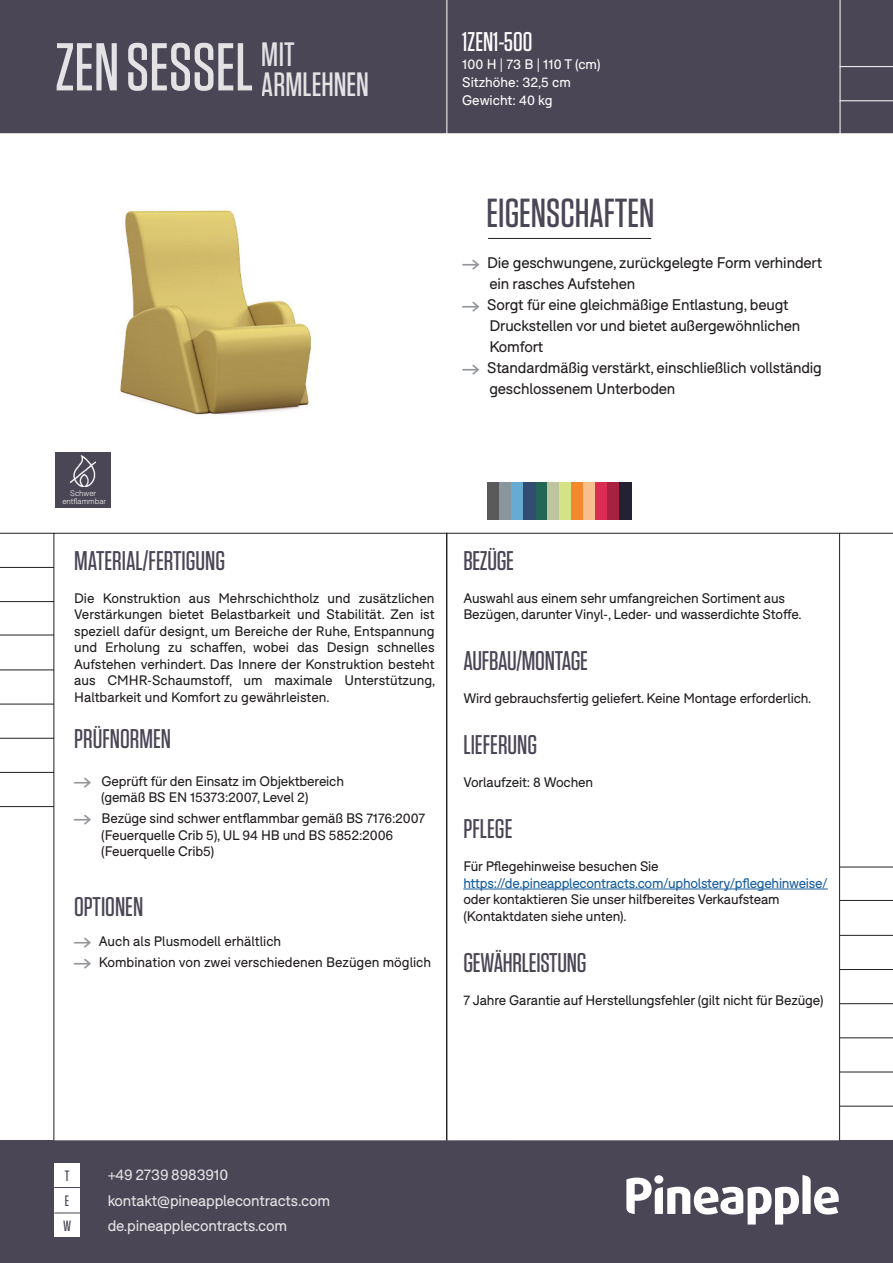
<style>
.page{position:relative;width:893px;height:1263px;background:#fff}
.page>*{position:absolute;margin:0;border:0;box-sizing:border-box;transform-origin:0 0}
.t1{font:500 67.5px "Tungsten";color:#fff}
.t2{font:500 40.5px "Tungsten";color:#4b4656}
.t3{font:500 33.75px "Tungsten";color:#fff}
.t4{font:500 27px "Tungsten";color:#4b4656}
.t5{font:500 27px "Tungsten";color:#fff}
.t6{font:15px/21px "F37 Bolton";letter-spacing:-.01em;color:#231f20}
.t7{font:15px "F37 Bolton";letter-spacing:-.01em;color:#fff}
.t8{font:500 15px "Tungsten";color:#4b4656}
.t9{font:13.5px/16.5px "F37 Bolton";letter-spacing:-.01em;color:#231f20}
.t10{font:13.5px "F37 Bolton";letter-spacing:-.02em;color:#175d9e}
.t11{font:13.5px "F37 Bolton";color:#fff}
.t12{font:300 7.8px "F37 Bolton";color:#fff}
.s1{font-family:"Pinearrow";color:#939598}
.s2{font-family:"Pinearrow";font-size:15px;color:#939598}
</style>
<div class="page">
<div style="left:1px;top:1px;width:891px;height:131px;background:#4b4656"></div>
<div style="left:0;top:0;width:893px;height:133px;border:2px solid #4b4656"></div>
<div style="left:1px;top:1141px;width:891px;height:121px;background:#4b4656"></div>
<div style="left:0;top:1140px;width:893px;height:123px;border:2px solid #4b4656"></div>
<hr style="left:840px;top:867px;width:53px;height:1px;background:#231f20">
<hr style="left:840px;top:1003px;width:53px;height:1px;background:#231f20">
<hr style="left:840px;top:935px;width:53px;height:1px;background:#231f20">
<hr style="left:840px;top:1072px;width:53px;height:1px;background:#231f20">
<hr style="left:840px;top:1037px;width:53px;height:1px;background:#231f20">
<hr style="left:840px;top:969px;width:53px;height:1px;background:#231f20">
<hr style="left:840px;top:1106px;width:53px;height:1px;background:#231f20">
<hr style="left:463px;top:889px;width:365px;height:1px;background:#175d9e">
<hr style="left:840px;top:900px;width:53px;height:1px;background:#231f20">
<svg style="left:626px;top:1175px;width:213px;height:49px"></svg>
<div style="left:654px;top:1175px;width:9px;height:9px;background:#fff;border-radius:50%"></div>
<div style="left:54px;top:1162px;width:26px;height:25px;background:#fff"></div>
<div style="left:54px;top:1187px;width:26px;height:25px;background:#fff"></div>
<svg style="left:54px;top:1187px;width:26px;height:1px"></svg>
<hr style="left:840px;top:533px;width:53px;height:1px;background:#231f20">
<hr style="left:488px;top:238px;width:163px;height:1px;background:#231f20">
<hr style="left:840px;top:0;width:1px;height:135px;background:#fff">
<hr style="left:840px;top:66px;width:53px;height:1px;background:#fff">
<hr style="left:840px;top:100px;width:53px;height:1px;background:#fff">
<hr style="left:446px;top:0;width:1px;height:134px;background:#fff">
<hr style="left:0;top:601px;width:54px;height:1px;background:#231f20">
<hr style="left:0;top:738px;width:54px;height:1px;background:#231f20">
<hr style="left:0;top:669px;width:54px;height:1px;background:#231f20">
<hr style="left:0;top:533px;width:54px;height:1px;background:#231f20">
<hr style="left:0;top:806px;width:54px;height:1px;background:#231f20">
<hr style="left:0;top:772px;width:54px;height:1px;background:#231f20">
<hr style="left:0;top:704px;width:54px;height:1px;background:#231f20">
<hr style="left:0;top:567px;width:54px;height:1px;background:#231f20">
<hr style="left:0;top:635px;width:54px;height:1px;background:#231f20">
<div style="left:54px;top:1212px;width:26px;height:25px;background:#fff"></div>
<svg style="left:54px;top:1212px;width:26px;height:1px"></svg>
<div style="left:55px;top:452px;width:56px;height:55px;background:#4b4656"></div>
<img style="left:71px;top:456px;width:24px;height:31px">
<div style="left:487px;top:483px;width:12px;height:37px;background:#5a5a5b"></div>
<div style="left:535px;top:483px;width:12px;height:37px;background:#246655"></div>
<div style="left:547px;top:483px;width:12px;height:37px;background:#bdc49e"></div>
<div style="left:499px;top:483px;width:12px;height:37px;background:#89969d"></div>
<div style="left:511px;top:483px;width:12px;height:37px;background:#65abd2"></div>
<div style="left:523px;top:483px;width:12px;height:37px;background:#334c71"></div>
<div style="left:559px;top:483px;width:13px;height:37px;background:#d5e387"></div>
<div style="left:572px;top:483px;width:12px;height:37px;background:#f2892c"></div>
<div style="left:584px;top:483px;width:12px;height:37px;background:#f6bf8d"></div>
<div style="left:596px;top:483px;width:12px;height:37px;background:#db2c53"></div>
<div style="left:608px;top:483px;width:12px;height:37px;background:#a82141"></div>
<div style="left:620px;top:483px;width:12px;height:37px;background:#232233"></div>
<img style="left:120px;top:210px;width:192px;height:205px">
<h1 class="t1" style="left:55px;top:32px;width:241px">ZEN SESSEL <sup>MIT</sup></h1>
<h3 class="t3" style="left:262px;top:67px;width:109px">ARMLEHNEN</h3>
<p class="t5" style="left:462px;top:27px;width:72px">1ZEN1-500</p>
<p class="t11" style="left:462px;top:56px;width:140px">100 H | 73 B | 110 T (cm)</p>
<p class="t11" style="left:462px;top:74px;width:110px">Sitzhöhe: 32,5 cm</p>
<p class="t11" style="left:462px;top:92px;width:92px">Gewicht: 40 kg</p>
<p class="t2" style="left:487px;top:192px;width:169px">EIGENSCHAFTEN</p>
<p class="t6" style="left:489px;top:252px;width:334px;text-indent:-27px"><span class="s1">A</span> Die geschwungene, zurückgelegte Form verhindert ein rasches Aufstehen</p>
<p class="t6" style="left:489px;top:294px;width:312px;text-indent:-27px"><span class="s1">A</span> Sorgt für eine gleichmäßige Entlastung, beugt<br>Druckstellen vor und bietet außergewöhnlichen<br>Komfort</p>
<p class="t6" style="left:489px;top:357px;width:334px;text-indent:-27px"><span class="s1">A</span> Standardmäßig verstärkt, einschließlich vollständig geschlossenem Unterboden</p>
<p class="t12" style="left:70px;top:489px;width:27px">Schwer</p>
<p class="t12" style="left:62px;top:496px;width:45px">entflammbar</p>
<p class="t4" style="left:74px;top:546px;width:152px">MATERIAL/FERTIGUNG</p>
<p class="t9" style="left:74px;top:590px;width:363px;text-align:justify">Die Konstruktion aus Mehrschichtholz und zusätzlichen Verstärkungen bietet Belastbarkeit und Stabilität. Zen ist speziell dafür designt, um Bereiche der Ruhe, Entspannung und Erholung zu schaffen, wobei das Design schnelles Aufstehen verhindert. Das Innere der Konstruktion besteht aus CMHR-Schaumstoff, um maximale Unterstützung, Haltbarkeit und Komfort zu gewährleisten.</p>
<p class="t4" style="left:74px;top:725px;width:98px">PRÜFNORMEN</p>
<p class="t9" style="left:101px;top:773px;width:244px;text-indent:-27px"><span class="s2">A</span> Geprüft für den Einsatz im Objektbereich (gemäß BS EN 15373:2007, Level 2)</p>
<p class="t9" style="left:101px;top:810px;width:325px;text-indent:-27px"><span class="s2">A</span> Bezüge sind schwer entflammbar gemäß BS 7176:2007 (Feuerquelle Crib 5), UL 94 HB und BS 5852:2006 (Feuerquelle Crib5)</p>
<p class="t4" style="left:74px;top:893px;width:71px">OPTIONEN</p>
<p class="t9" style="left:74px;top:933px;width:209px"><span class="s2">A</span> Auch als Plusmodell erhältlich</p>
<p class="t9" style="left:74px;top:954px;width:359px"><span class="s2">A</span> Kombination von zwei verschiedenen Bezügen möglich</p>
<p class="t4" style="left:463px;top:546px;width:52px">BEZÜGE</p>
<p class="t9" style="left:463px;top:590px;width:323px">Auswahl aus einem sehr umfangreichen Sortiment aus</p>
<p class="t9" style="left:463px;top:606px;width:340px">Bezügen, darunter Vinyl-, Leder- und wasserdichte Stoffe.</p>
<p class="t4" style="left:463px;top:647px;width:126px">AUFBAU/MONTAGE</p>
<p class="t9" style="left:463px;top:690px;width:350px">Wird gebrauchsfertig geliefert. Keine Montage erforderlich.</p>
<p class="t4" style="left:463px;top:731px;width:75px">LIEFERUNG</p>
<p class="t9" style="left:463px;top:774px;width:131px">Vorlaufzeit: 8 Wochen</p>
<p class="t4" style="left:463px;top:815px;width:51px">PFLEGE</p>
<p class="t9" style="left:463px;top:858px;width:197px">Für Pflegehinweise besuchen Sie</p>
<p class="t10" style="left:463px;top:875px;width:366px">https://de.pineapplecontracts.com/upholstery/pflegehinweise/</p>
<p class="t9" style="left:463px;top:891px;width:318px">oder kontaktieren Sie unser hilfbereites Verkaufsteam</p>
<p class="t9" style="left:463px;top:908px;width:165px">(Kontaktdaten siehe unten).</p>
<p class="t4" style="left:463px;top:948px;width:125px">GEWÄHRLEISTUNG</p>
<p class="t9" style="left:463px;top:992px;width:362px">7 Jahre Garantie auf Herstellungsfehler (gilt nicht für Bezüge)</p>
<p class="t8" style="left:65px;top:1168px;width:6px">T</p>
<p class="t7" style="left:107px;top:1166px;width:122px">+49 2739 8983910</p>
<p class="t8" style="left:65px;top:1193px;width:6px">E</p>
<p class="t7" style="left:107px;top:1191px;width:224px">kontakt@pineapplecontracts.com</p>
<p class="t8" style="left:63px;top:1218px;width:10px">W</p>
<p class="t7" style="left:107px;top:1217px;width:181px">de.pineapplecontracts.com</p>
</div>
